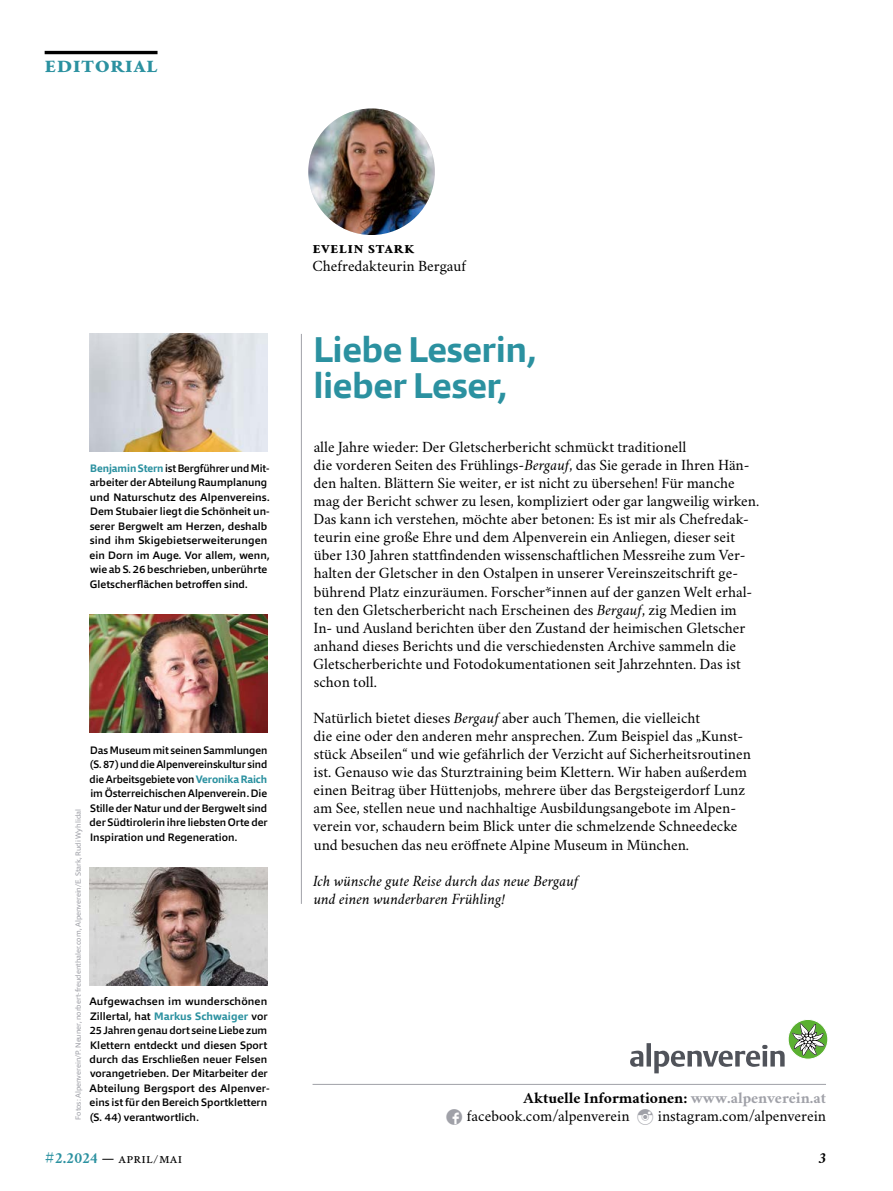
<style>
.page{position:relative;width:893px;height:1191px;background:#fff}
.page>*{position:absolute;margin:0;border:0;box-sizing:border-box;transform-origin:0 0}
.t1{font:700 36px/36.2px "Qubo";letter-spacing:-.01em;color:#2b91a0}
.t2{font:700 25.5px "Crimson Tirol";letter-spacing:.015em;color:#2b91a0}
.t3{font:700 18px "Crimson Tirol";letter-spacing:.015em;color:#000}
.t4{font:15.75px/18px "Crimson Tirol";color:#000}
.t5{font:italic 15.75px/18px "Crimson Tirol";color:#000}
.t6{font:italic 700 15.75px "Crimson Tirol";color:#000}
.t7{font:500 10.8px/14.4px "Qubo";letter-spacing:.005em;color:#000}
.t8{font:7.5px "Qubo";letter-spacing:.005em;color:#a0a1a8}
.s1{font-weight:700;color:#2b91a0}
.s2{font-style:italic}
.s3{font-weight:700}
.s4{font-weight:700;color:#a0a1a8}
.s5{font-size:22.5px;color:#2b91a0}
</style>
<div class="page">
<hr style="left:301px;top:334px;width:1px;height:570px;background:#a0a1a8">
<img style="left:89px;top:334px;width:179px;height:118px">
<img style="left:308px;top:108px;width:127px;height:127px;border-radius:63px">
<hr style="left:313px;top:1084px;width:513px;height:1px;background:#a0a1a8">
<svg style="left:788px;top:1019px;width:40px;height:40px"></svg>
<div style="left:788px;top:1019px;width:40px;height:40px;border:1px solid #fff;border-radius:50%"></div>
<svg style="left:792px;top:1023px;width:33px;height:32px"></svg>
<svg style="left:630px;top:1043px;width:155px;height:30px"></svg>
<img style="left:89px;top:614px;width:179px;height:118px">
<img style="left:89px;top:867px;width:179px;height:118px">
<hr style="left:45px;top:51px;width:113px;height:3px;background:#000">
<h2 class="t2" style="left:45px;top:45px;width:115px">editorial</h2>
<p class="t7" style="left:90px;top:461px;width:182px"><span class="s1">Benjamin Stern</span>ist Bergführer und Mit&shy;arbeiter der Abteilung Raumplanung und Naturschutz des Alpenvereins.<br>Dem Stubaier liegt die Schönheit un&shy;serer Bergwelt am Herzen, deshalb sind ihm Skigebietserweiterungen ein Dorn im Auge. Vor allem, wenn, wie ab S. 26 beschrieben, unberührte Gletscherflächen betroffen sind.</p>
<p class="t7" style="left:90px;top:743px;width:180px;text-align:justify">Das Museum mit seinen Sammlungen (S. 87) und die Alpenvereinskultur sind die Arbeitsgebiete von <span class="s1">Veronika Raich </span>im Österreichischen Alpenverein. Die Stille der Natur und der Bergwelt sind der Südtirolerin ihre liebsten Orte der Inspiration und Regeneration.</p>
<p class="t8" style="left:74px;top:1119px;width:312px;rotate:-90deg">Fotos: Alpenverein/P. Neuner, norbert-freudenthaler.com, Alpenverein/E. Stark, Rudi Wyhlidal</p>
<p class="t7" style="left:90px;top:994px;width:182px">Aufgewachsen im wunderschönen Zillertal, hat <span class="s1">Markus Schwaiger</span> vor 25 Jahren genau dort seine Liebe zum Klettern entdeckt und diesen Sport durch das Erschließen neuer Felsen vorangetrieben. Der Mitarbeiter der Abteilung Bergsport des Alpenver&shy;eins ist für den Bereich Sportklettern</p>
<p class="t7" style="left:90px;top:1109px;width:110px">(S. 44) verantwortlich.</p>
<p class="t3" style="left:313px;top:234px;width:103px">evelin stark</p>
<p class="t4" style="left:313px;top:256px;width:155px">Chefredakteurin Bergauf</p>
<h1 class="t1" style="left:313px;top:331px;width:225px">Liebe Leserin, lieber Leser,</h1>
<p class="t4" style="left:313px;top:437px;width:448px">alle Jahre wieder: Der Gletscherbericht schmückt traditionell<br>die vorderen Seiten des Frühlings-<span class="s2">Bergauf</span>, das Sie gerade in Ihren Hän&shy;den halten. Blättern Sie weiter, er ist nicht zu übersehen! Für manche mag der Bericht schwer zu lesen, kompliziert oder gar langweilig wirken.<br>Das kann ich verstehen, möchte aber betonen: Es ist mir als Chefredak&shy;teurin eine große Ehre und dem Alpenverein ein Anliegen, dieser seit über 130 Jahren stattfindenden wissenschaftlichen Messreihe zum Ver&shy;halten der Gletscher in den Ostalpen in unserer Vereinszeitschrift ge&shy;bührend Platz einzuräumen. Forscher*innen auf der ganzen Welt erhal&shy;ten den Gletscherbericht nach Erscheinen des <span class="s2">Bergauf</span>, zig Medien im<br>In- und Ausland berichten über den Zustand der heimischen Gletscher anhand dieses Berichts und die verschiedensten Archive sammeln die Gletscherberichte und Fotodokumentationen seit Jahrzehnten. Das ist schon toll.</p>
<p class="t4" style="left:313px;top:708px;width:439px">Natürlich bietet dieses <span class="s2">Bergauf</span> aber auch Themen, die vielleicht<br>die eine oder den anderen mehr ansprechen. Zum Beispiel das „Kunst&shy;stück Abseilen“ und wie gefährlich der Verzicht auf Sicherheitsroutinen ist. Genauso wie das Sturztraining beim Klettern. Wir haben außerdem einen Beitrag über Hüttenjobs, mehrere über das Bergsteigerdorf Lunz am See, stellen neue und nachhaltige Ausbildungsangebote im Alpen&shy;verein vor, schaudern beim Blick unter die schmelzende Schneedecke und besuchen das neu eröffnete Alpine Museum in München.</p>
<p class="t5" style="left:313px;top:871px;width:267px">Ich wünsche gute Reise durch das neue Bergauf und einen wunderbaren Frühling!</p>
<p class="t4" style="left:467px;top:1087px;width:361px;text-indent:57px"><span class="s3">Aktuelle Informationen:</span> <span class="s4">www.alpenverein.at </span>facebook.com/alpenverein</p>
<p class="t4" style="left:658px;top:1105px;width:170px">instagram.com/alpenverein</p>
<p class="t4" style="left:45px;top:1147px;width:139px"><span class="s5">#</span><span class="s1">2.2024</span> — april/mai</p>
<p class="t6" style="left:819px;top:1147px;width:9px">3</p>
</div>
